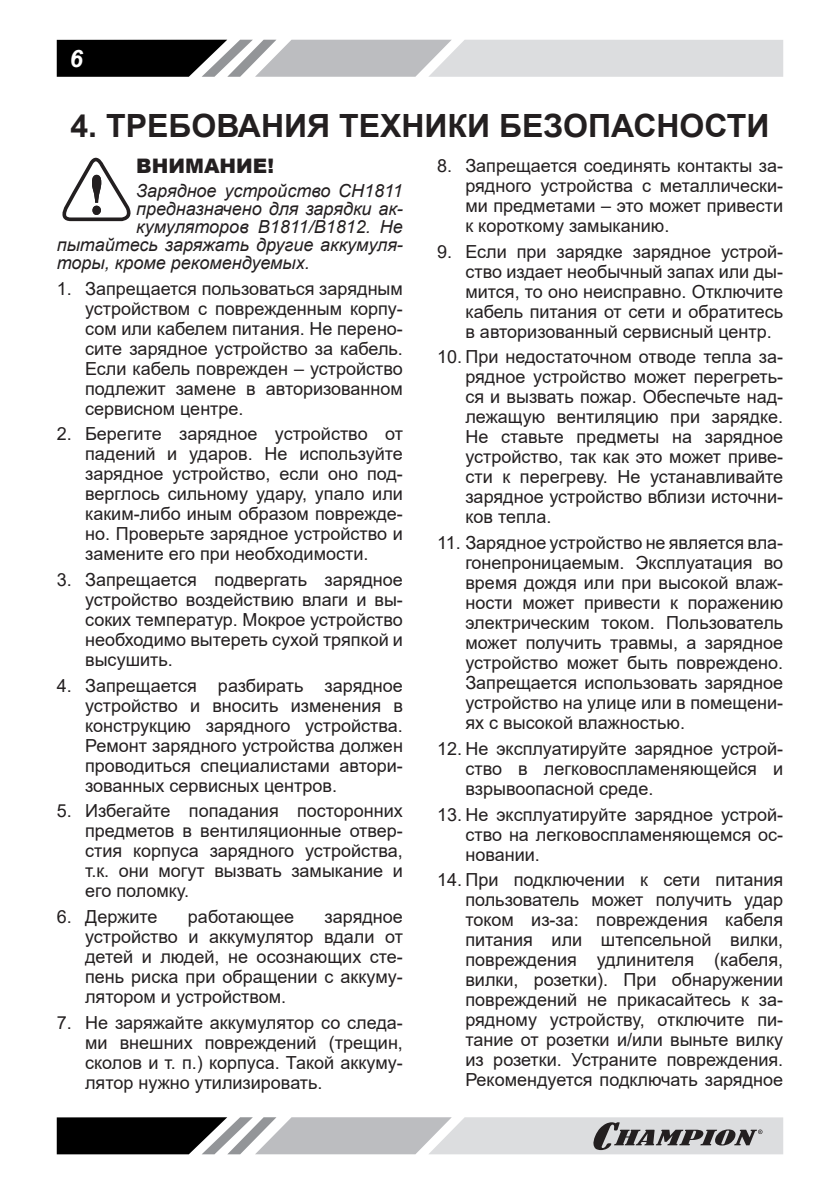
<style>
.page{position:relative;width:840px;height:1191px;background:#fff}
.page>*{position:absolute;margin:0;border:0;box-sizing:border-box;transform-origin:0 0}
.t1{font:700 32px "Arial";color:#231f20}
.t2{font:italic 700 24px "Arial";color:#fff}
.t3{font:900 20px "Arial";color:#231f20}
.t4{font:18px/20px "Arial";color:#231f20;text-align:justify}
.t5{font:italic 18px "Arial";color:#231f20}
</style>
<div class="page">
<svg style="left:57px;top:40px;width:725px;height:37px;background:#a7a8a9"></svg>
<svg style="left:57px;top:1117px;width:725px;height:37px;background:#9c9c9e"></svg>
<svg style="left:62px;top:158px;width:69px;height:63px"></svg>
<h2 class="t2" style="left:70px;top:42px;width:15px">6</h2>
<h1 class="t1" style="left:70px;top:103px;width:700px">4. ТРЕБОВАНИЯ ТЕХНИКИ БЕЗОПАСНОСТИ</h1>
<p class="t3" style="left:136px;top:151px;width:139px">ВНИМАНИЕ!</p>
<p class="t5" style="left:136px;top:179px;width:268px">Зарядное устройство СH1811</p>
<p class="t5" style="left:136px;top:197px;width:268px">предназначено для зарядки ак-</p>
<p class="t5" style="left:136px;top:215px;width:268px">кумуляторов B1811/B1812. Не</p>
<p class="t5" style="left:57px;top:233px;width:347px">пытайтесь заряжать другие аккумуля-</p>
<p class="t5" style="left:57px;top:251px;width:254px">торы, кроме рекомендуемых.</p>
<p class="t4" style="left:85px;top:278px;width:319px;text-indent:-28px">1. Запрещается пользоваться зарядным устройством с поврежденным корпу&shy;сом или кабелем питания. Не перено&shy;сите зарядное устройство за кабель.<br>Если кабель поврежден – устройство подлежит замене в авторизованном сервисном центре.</p>
<p class="t4" style="left:85px;top:424px;width:319px;text-indent:-28px">2. Берегите зарядное устройство от падений и ударов. Не используйте зарядное устройство, если оно под&shy;верглось сильному удару, упало или каким-либо иным образом поврежде&shy;но. Проверьте зарядное устройство и замените его при необходимости.</p>
<p class="t4" style="left:85px;top:569px;width:319px;text-indent:-28px">3. Запрещается подвергать зарядное устройство воздействию влаги и вы&shy;соких температур. Мокрое устройство необходимо вытереть сухой тряпкой и высушить.</p>
<p class="t4" style="left:85px;top:675px;width:319px;text-indent:-28px">4. Запрещается разбирать зарядное устройство и вносить изменения в конструкцию зарядного устройства.<br>Ремонт зарядного устройства должен проводиться специалистами автори&shy;зованных сервисных центров.</p>
<p class="t4" style="left:85px;top:801px;width:319px;text-indent:-28px">5. Избегайте попадания посторонних предметов в вентиляционные отвер&shy;стия корпуса зарядного устройства, т.к. они могут вызвать замыкание и его поломку.</p>
<p class="t4" style="left:57px;top:906px;width:102px">6. Держите</p>
<p class="t4" style="left:188px;top:906px;width:108px">работающее</p>
<p class="t4" style="left:85px;top:906px;width:319px;text-indent:239px">зарядное устройство и аккумулятор вдали от детей и людей, не осознающих сте&shy;пень риска при обращении с аккуму&shy;лятором и устройством.</p>
<p class="t4" style="left:85px;top:1012px;width:319px;text-indent:-28px">7. Не заряжайте аккумулятор со следа&shy;ми внешних повреждений (трещин, сколов и т. п.) корпуса. Такой аккуму&shy;лятор нужно утилизировать.</p>
<p class="t4" style="left:465px;top:155px;width:319px;text-indent:-28px">8. Запрещается соединять контакты за&shy;рядного устройства с металлически&shy;ми предметами – это может привести к короткому замыканию.</p>
<p class="t4" style="left:465px;top:241px;width:319px;text-indent:-28px">9. Если при зарядке зарядное устрой&shy;ство издает необычный запах или ды&shy;мится, то оно неисправно. Отключите кабель питания от сети и обратитесь в авторизованный сервисный центр.</p>
<p class="t4" style="left:465px;top:347px;width:319px;text-indent:-28px">10. При недостаточном отводе тепла за&shy;рядное устройство может перегреть&shy;ся и вызвать пожар. Обеспечьте над&shy;лежащую вентиляцию при зарядке.<br>Не ставьте предметы на зарядное устройство, так как это может приве&shy;сти к перегреву. Не устанавливайте зарядное устройство вблизи источни&shy;ков тепла.</p>
<p class="t4" style="left:465px;top:532px;width:319px;text-indent:-28px">11. Зарядное устройство не является вла&shy;гонепроницаемым. Эксплуатация во время дождя или при высокой влаж&shy;ности может привести к поражению электрическим током. Пользователь может получить травмы, а зарядное устройство может быть повреждено.<br>Запрещается использовать зарядное устройство на улице или в помещени&shy;ях с высокой влажностью.</p>
<p class="t4" style="left:465px;top:738px;width:319px;text-indent:-28px">12. Не эксплуатируйте зарядное устрой&shy;ство в легковоспламеняющейся и взрывоопасной среде.</p>
<p class="t4" style="left:465px;top:804px;width:319px;text-indent:-28px">13. Не эксплуатируйте зарядное устрой&shy;ство на легковоспламеняющемся ос&shy;новании.</p>
<p class="t4" style="left:465px;top:869px;width:319px;text-indent:-28px">14. При подключении к сети питания пользователь может получить удар током из-за: повреждения кабеля питания или штепсельной вилки, повреждения удлинителя (кабеля, вилки, розетки). При обнаружении повреждений не прикасайтесь к за&shy;рядному устройству, отключите пи&shy;тание от розетки и/или выньте вилку из розетки. Устраните повреждения.<br>Рекомендуется подключать зарядное</p>
</div>
